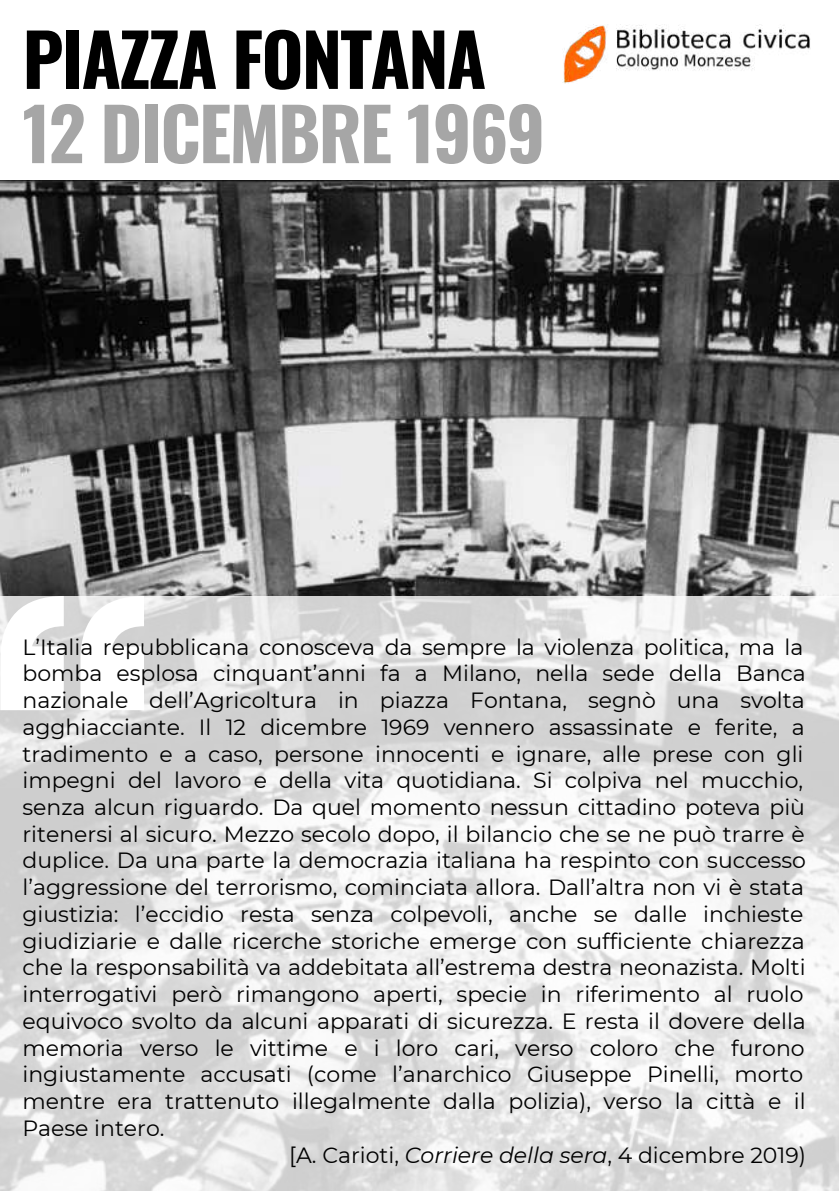
<style>
.page{position:relative;width:839px;height:1191px;background:#fff}
.page>*{position:absolute;margin:0;border:0;box-sizing:border-box;transform-origin:0 0}
.t1{font:700 72px "Oswald";letter-spacing:-.025em;color:#a6a6a6}
.t2{font:700 72px "Oswald";letter-spacing:-.025em;color:#000}
.t3{font:22px "Montserrat";color:#000}
.s1{font-style:italic}
</style>
<div class="page">
<img style="left:562px;top:25px;width:248px;height:58px">
<img style="left:0;top:180px;width:838px;height:416px">
<svg style="left:0;top:596px;width:838px;height:595px"></svg>
<svg style="left:0;top:596px;width:144px;height:114px"></svg>
<h1 class="t2" style="left:23px;top:3px;width:465px">PIAZZA FONTANA</h1>
<h1 class="t1" style="left:23px;top:77px;width:524px">12 DICEMBRE 1969</h1>
<p class="t3" style="left:23px;top:633px;width:782px">L’Italia repubblicana conosceva da sempre la violenza politica, ma la</p>
<p class="t3" style="left:23px;top:660px;width:784px">bomba esplosa cinquant’anni fa a Milano, nella sede della Banca</p>
<p class="t3" style="left:23px;top:687px;width:783px">nazionale dell’Agricoltura in piazza Fontana, segnò una svolta</p>
<p class="t3" style="left:23px;top:714px;width:783px">agghiacciante. Il 12 dicembre 1969 vennero assassinate e ferite, a</p>
<p class="t3" style="left:23px;top:740px;width:782px">tradimento e a caso, persone innocenti e ignare, alle prese con gli</p>
<p class="t3" style="left:23px;top:767px;width:782px">impegni del lavoro e della vita quotidiana. Si colpiva nel mucchio,</p>
<p class="t3" style="left:23px;top:794px;width:784px">senza alcun riguardo. Da quel momento nessun cittadino poteva più</p>
<p class="t3" style="left:23px;top:820px;width:783px">ritenersi al sicuro. Mezzo secolo dopo, il bilancio che se ne può trarre è</p>
<p class="t3" style="left:23px;top:847px;width:785px">duplice. Da una parte la democrazia italiana ha respinto con successo</p>
<p class="t3" style="left:23px;top:874px;width:783px">l’aggressione del terrorismo, cominciata allora. Dall’altra non vi è stata</p>
<p class="t3" style="left:23px;top:901px;width:782px">giustizia: l’eccidio resta senza colpevoli, anche se dalle inchieste</p>
<p class="t3" style="left:23px;top:927px;width:783px">giudiziarie e dalle ricerche storiche emerge con sufficiente chiarezza</p>
<p class="t3" style="left:23px;top:954px;width:784px">che la responsabilità va addebitata all’estrema destra neonazista. Molti</p>
<p class="t3" style="left:23px;top:981px;width:782px">interrogativi però rimangono aperti, specie in riferimento al ruolo</p>
<p class="t3" style="left:23px;top:1008px;width:784px">equivoco svolto da alcuni apparati di sicurezza. E resta il dovere della</p>
<p class="t3" style="left:23px;top:1034px;width:783px">memoria verso le vittime e i loro cari, verso coloro che furono</p>
<p class="t3" style="left:23px;top:1061px;width:782px">ingiustamente accusati (come l’anarchico Giuseppe Pinelli, morto</p>
<p class="t3" style="left:23px;top:1088px;width:784px">mentre era trattenuto illegalmente dalla polizia), verso la città e il</p>
<p class="t3" style="left:23px;top:1114px;width:143px">Paese intero.</p>
<p class="t3" style="left:289px;top:1141px;width:518px">[A. Carioti, <span class="s1">Corriere della sera</span>, 4 dicembre 2019)</p>
</div>
